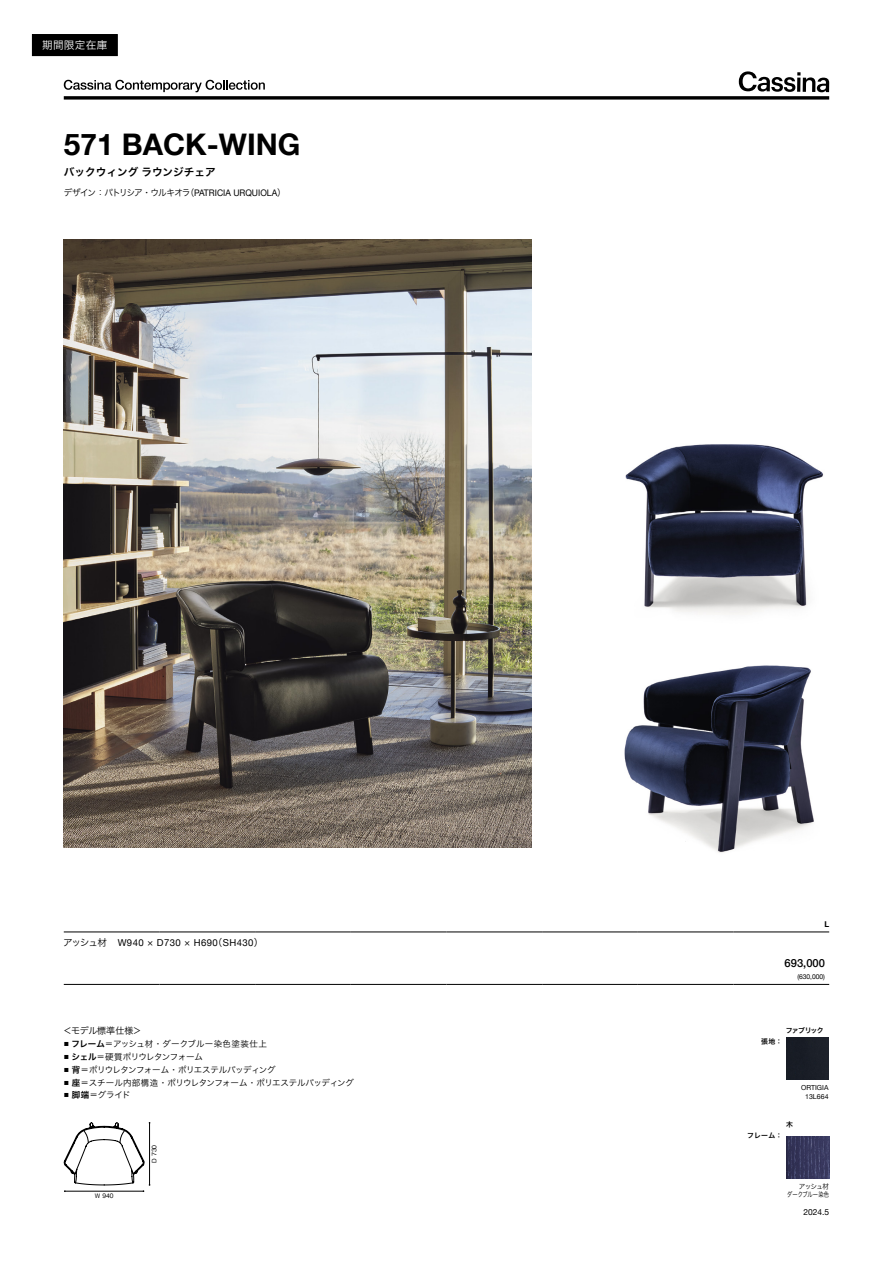
<style>
.page{position:relative;width:893px;height:1263px;background:#fff}
.page>*{position:absolute;margin:0;border:0;box-sizing:border-box;transform-origin:0 0}
.t1{font:700 29.7px "Helvetica Neue";color:#000}
.t2{font:500 11.1px "Helvetica Neue";color:#000}
.t3{font:10.65px "Hira Kaku Pro W6";color:#000}
.t4{font:10.65px "Hira Kaku Pro W3";letter-spacing:.03em;color:#fff}
.t5{font:9.6px "Helvetica Neue";letter-spacing:.04em;color:#000}
.t6{font:9px "Hira Kaku Pro W3";letter-spacing:-.1em;color:#000;scale:.95 1}
.t7{font:9px "Hira Kaku Pro W3";letter-spacing:-.01em;color:#000}
.t8{font:8.55px "Hira Kaku Pro W3";letter-spacing:-.065em;color:#000}
.t9{font:8.55px "Hira Kaku Pro W3";letter-spacing:-.04em;color:#000}
.t10{font:8.55px "Hira Kaku Pro W3";letter-spacing:.025em;color:#000}
.t11{font:8.4px "Helvetica Neue";color:#000}
.t12{font:700 7.95px "Helvetica Neue";color:#000}
.t13{font:6.9px "Hira Kaku Pro W6";letter-spacing:-.05em;color:#000}
.t14{font:6.9px/8.6px "Hira Kaku Pro W3";letter-spacing:-.025em;color:#000;text-align:right;scale:.95 1}
.t15{font:6.9px/8.6px "Helvetica Neue";letter-spacing:.01em;color:#000;text-align:right}
.t16{font:6.75px "Helvetica Neue";letter-spacing:-.01em;color:#000}
.t17{font:6.15px "Gothic BBB Pro Medium 90 pv RKSJ H";color:#000;scale:.95 1}
.t18{font:6.15px "Gothic BBB Pro Medium 90 pv RKSJ H";color:#000}
.s1{font-family:"Helvetica Neue"}
.s2{font-family:"Hira Kaku Pro W3"}
.s3{font-family:"Hira Kaku Pro W6";font-size:5.25px}
.s4{font-family:"Hira Kaku Pro W6"}
</style>
<div class="page">
<svg style="left:32px;top:34px;width:85px;height:22px"></svg>
<div style="left:33px;top:35px;width:84px;height:20px;border:1px solid #000"></div>
<hr style="left:64px;top:932px;width:95px;height:1px;background:#000">
<hr style="left:159px;top:932px;width:96px;height:1px;background:#000">
<hr style="left:255px;top:932px;width:96px;height:1px;background:#000">
<hr style="left:351px;top:932px;width:95px;height:1px;background:#000">
<hr style="left:446px;top:932px;width:96px;height:1px;background:#000">
<hr style="left:542px;top:932px;width:96px;height:1px;background:#000">
<hr style="left:638px;top:932px;width:95px;height:1px;background:#000">
<hr style="left:733px;top:932px;width:96px;height:1px;background:#000">
<hr style="left:64px;top:984px;width:95px;height:1px;background:#000">
<hr style="left:159px;top:984px;width:96px;height:1px;background:#000">
<hr style="left:255px;top:984px;width:96px;height:1px;background:#000">
<hr style="left:351px;top:984px;width:95px;height:1px;background:#000">
<hr style="left:446px;top:984px;width:96px;height:1px;background:#000">
<hr style="left:542px;top:984px;width:96px;height:1px;background:#000">
<hr style="left:638px;top:984px;width:95px;height:1px;background:#000">
<hr style="left:733px;top:984px;width:96px;height:1px;background:#000">
<svg style="left:64px;top:1122px;width:86px;height:70px"></svg>
<img style="left:787px;top:1136px;width:42px;height:42px">
<img style="left:625px;top:444px;width:199px;height:171px">
<img style="left:624px;top:665px;width:190px;height:188px">
<img style="left:64px;top:239px;width:468px;height:608px">
<div style="left:786px;top:1037px;width:42px;height:43px;background:#191d26"></div>
<svg style="left:64px;top:96px;width:765px;height:4px;background:#252525"></svg>
<svg style="left:739px;top:71px;width:90px;height:21px"></svg>
<svg style="left:64px;top:80px;width:201px;height:12px"></svg>
<p class="t4" style="left:42px;top:36px;width:67px">期間限定在庫</p>
<h1 class="t1" style="left:64px;top:121px;width:238px">571 BACK-WING</h1>
<p class="t3" style="left:64px;top:162px;width:153px">バックウィングラウンジチェア</p>
<p class="t6" style="left:64px;top:184px;width:235px">デザイン：パトリシア・ウルキオラ（<span class="s1">PATRICIA URQUIOLA</span>）</p>
<p class="t5" style="left:63px;top:936px;width:202px"><span class="s2">アッシュ材　</span>W940 <span class="s2">×</span> D730 <span class="s2">×</span> H690<span class="s2">（</span>SH430<span class="s2">）</span></p>
<p class="t7" style="left:63px;top:1022px;width:80px">＜モデル標準仕様＞</p>
<p class="t10" style="left:64px;top:1036px;width:205px"><span class="s3">■</span> <span class="s4">フレーム</span>＝アッシュ材・ダークブルー染色塗装仕上</p>
<p class="t8" style="left:64px;top:1049px;width:141px"><span class="s3">■</span> <span class="s4">シェル</span>＝硬質ポリウレタンフォーム</p>
<p class="t8" style="left:64px;top:1062px;width:213px"><span class="s3">■</span> <span class="s4">背</span>＝ポリウレタンフォーム・ポリエステルパッディング</p>
<p class="t9" style="left:64px;top:1075px;width:292px"><span class="s3">■</span> <span class="s4">座</span>＝スチール内部構造・ポリウレタンフォーム・ポリエステルパッディング</p>
<p class="t9" style="left:64px;top:1087px;width:68px"><span class="s3">■</span> <span class="s4">脚端</span>＝グライド</p>
<p class="t17" style="left:95px;top:1191px;width:21px">W 940</p>
<p class="t18" style="left:149px;top:1163px;width:20px;rotate:-90deg">D 730</p>
<p class="t12" style="left:824px;top:918px;width:6px">L</p>
<p class="t2" style="left:785px;top:954px;width:42px">693,000</p>
<p class="t16" style="left:797px;top:972px;width:29px">(630,000)</p>
<p class="t13" style="left:786px;top:1024px;width:40px">ファブリック</p>
<p class="t13" style="left:761px;top:1035px;width:23px">張地：</p>
<p class="t15" style="left:801px;top:1084px;width:29px">ORTIGIA<br>13L664</p>
<p class="t13" style="left:786px;top:1118px;width:8px">木</p>
<p class="t13" style="left:747px;top:1129px;width:37px">フレーム：</p>
<p class="t14" style="left:787px;top:1181px;width:46px">アッシュ材<br>ダークブルー染色</p>
<p class="t11" style="left:803px;top:1206px;width:27px">2024.5</p>
</div>
